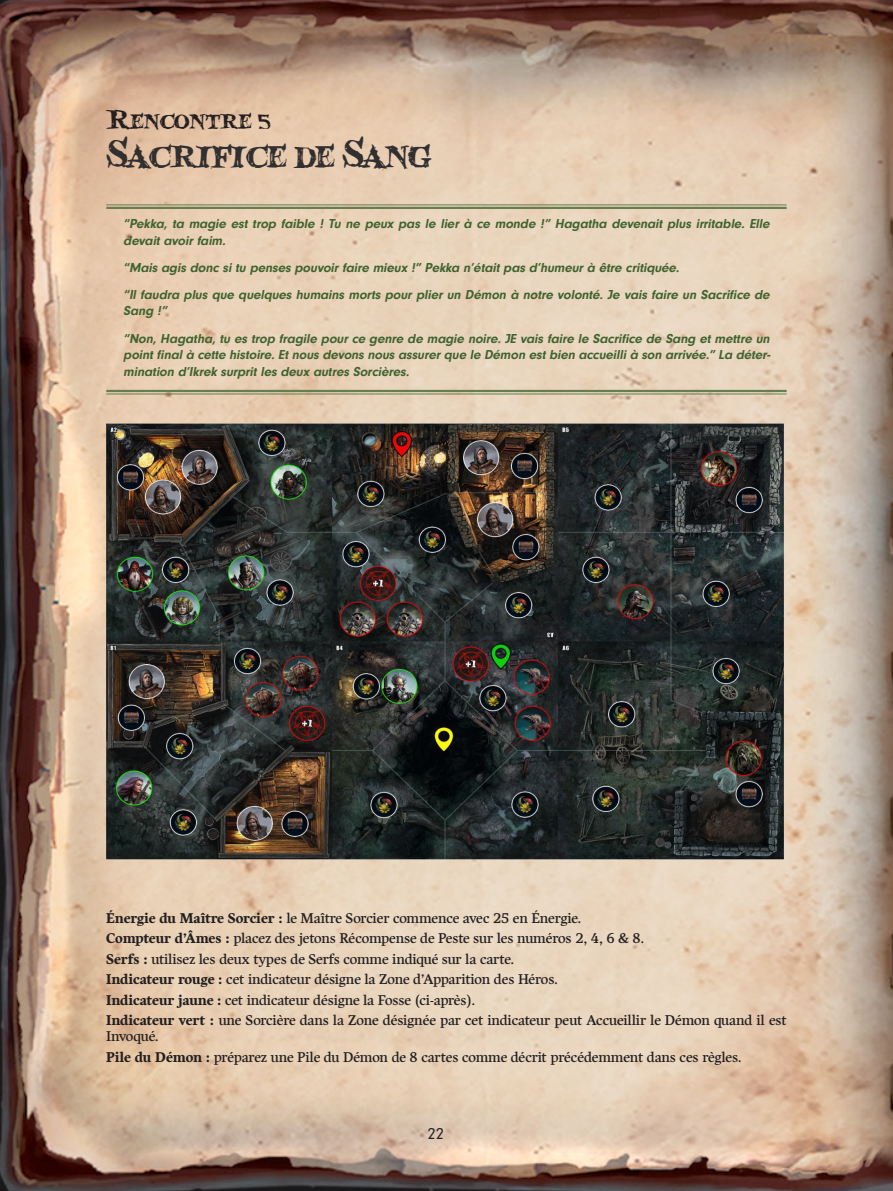
<style>
.page{position:relative;width:893px;height:1191px;background:#fff}
.page>*{position:absolute;margin:0;border:0;box-sizing:border-box;transform-origin:0 0}
.Section{font:45px "Blood Crow";letter-spacing:-.045em;color:#312f30}
.Sub_Section_No_TOC{font:30px "Blood Crow";letter-spacing:-.02em;color:#231f20}
.t1{font:16.5px "Neuzeit Gro";color:#231f20}
.t2{font:14.25px/16.2px "Harfang";letter-spacing:-.015em;color:#231f20}
.Story_Encounter{font:italic 700 13.5px/16.5px "Neuzeit Gro";color:#40632f}
.Story_Encounter_top{font:italic 700 13.5px/16.5px "Neuzeit Gro";color:#40632f}
.s1{font-weight:800}
</style>
<div class="page">
<img style="left:0;top:0;width:893px;height:1191px">
<hr style="left:106px;top:204px;width:681px;height:1px;background:#667e51">
<hr style="left:106px;top:207px;width:681px;height:2px;background:#667e51">
<hr style="left:106px;top:390px;width:681px;height:2px;background:#667e51">
<hr style="left:106px;top:393px;width:681px;height:1px;background:#667e51">
<img style="left:106px;top:423px;width:681px;height:439px">
<p class="Sub_Section_No_TOC" style="left:106px;top:100px;width:166px">Rencontre 5</p>
<p class="Section" style="left:106px;top:125px;width:327px">Sacrifice de Sang</p>
<p class="Story_Encounter_top" style="left:123px;top:215px;width:651px">“Pekka, ta magie est trop faible ! Tu ne peux pas le lier à ce monde !” Hagatha devenait plus irritable. Elle devait avoir faim.</p>
<p class="Story_Encounter" style="left:123px;top:259px;width:560px">“Mais agis donc si tu penses pouvoir faire mieux !” Pekka n’était pas d’humeur à être critiquée.</p>
<p class="Story_Encounter" style="left:123px;top:286px;width:650px">“Il faudra plus que quelques humains morts pour plier un Démon à notre volonté. Je vais faire un Sacrifice de<br>Sang !”</p>
<p class="Story_Encounter" style="left:123px;top:330px;width:651px;text-align:justify">“Non, Hagatha, tu es trop fragile pour ce genre de magie noire. JE vais faire le Sacrifice de Sang et mettre un point final à cette histoire. Et nous devons nous assurer que le Démon est bien accueilli à son arrivée.” La déter&shy;mination d’Ikrek surprit les deux autres Sorcières.</p>
<p class="t2" style="left:106px;top:910px;width:477px"><span class="s1">Énergie du Maître Sorcier :</span> le Maître Sorcier commence avec 25 en Énergie.</p>
<p class="t2" style="left:106px;top:930px;width:540px"><span class="s1">Compteur d’Âmes :</span> placez des jetons Récompense de Peste sur les numéros 2, 4, 6 &amp; 8.</p>
<p class="t2" style="left:106px;top:951px;width:409px"><span class="s1">Serfs :</span> utilisez les deux types de Serfs comme indiqué sur la carte.</p>
<p class="t2" style="left:106px;top:971px;width:453px"><span class="s1">Indicateur rouge :</span> cet indicateur désigne la Zone d’Apparition des Héros.</p>
<p class="t2" style="left:106px;top:991px;width:371px"><span class="s1">Indicateur jaune :</span> cet indicateur désigne la Fosse (ci-après).</p>
<p class="t2" style="left:106px;top:1012px;width:682px"><span class="s1">Indicateur vert :</span> une Sorcière dans la Zone désignée par cet indicateur peut Accueillir le Démon quand il est<br>Invoqué.</p>
<p class="t2" style="left:106px;top:1048px;width:637px"><span class="s1">Pile du Démon :</span> préparez une Pile du Démon de 8 cartes comme décrit précédemment dans ces règles.</p>
<p class="t1" style="left:428px;top:1124px;width:18px">22</p>
</div>
